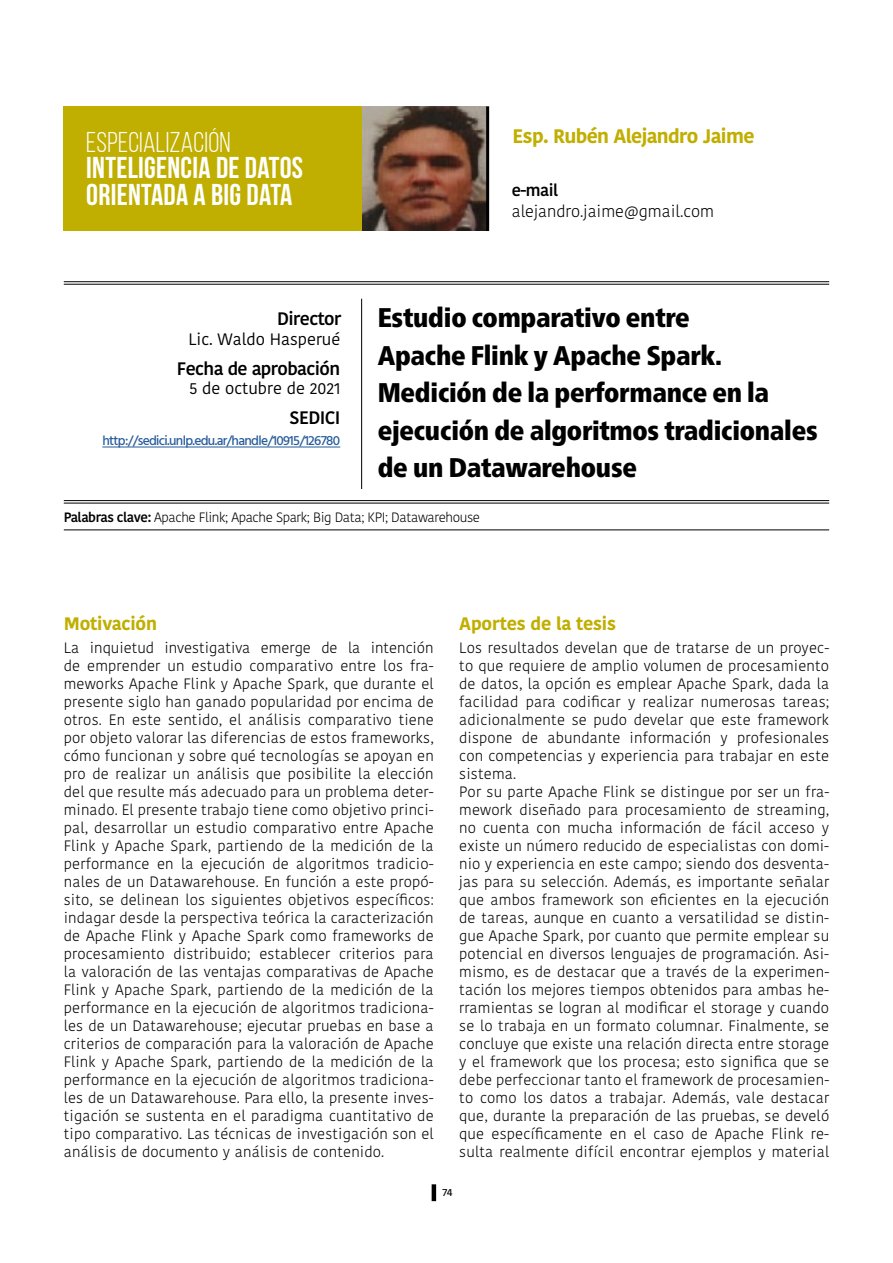
<style>
.page{position:relative;width:893px;height:1263px;background:#fff}
.page>*{position:absolute;margin:0;border:0;box-sizing:border-box;transform-origin:0 0}
.t1{font:700 30px/26.4px "Bebas Neue";letter-spacing:.01em;color:#fff}
.t2{font:28.5px "Bebas Neue";letter-spacing:.01em;color:#fff}
.t3{font:900 condensed 27px/37.5px "Frutiger Neue LTCYR";letter-spacing:-.01em;color:#000}
.t4{font:700 19.5px "Kohinoor Bangla";letter-spacing:-.03em;color:#c0af00}
.t5{font:600 18px "Kohinoor Bangla";letter-spacing:-.03em;color:#000}
.t6{font:700 18px "Kohinoor Bangla";letter-spacing:-.01em;color:#c0af00}
.t7{font:16.5px "Kohinoor Bangla";color:#000}
.t8{font:300 16.5px "Kohinoor Bangla";color:#000}
.t9{font:600 16.5px "Kohinoor Bangla";color:#000}
.t10{font:300 15px/18px "Kohinoor Bangla";letter-spacing:.01em;color:#000;text-align:justify}
.t11{font:300 13.5px "Kohinoor Bangla";letter-spacing:-.03em;color:#000}
.t12{font:500 13.5px "Hind";letter-spacing:-.05em;color:#275b9b}
.t13{font:500 10.5px "Hind";color:#000}
.s1{font-weight:600}
</style>
<div class="page">
<hr style="left:432px;top:1184px;width:4px;height:17px;background:#000">
<img style="left:362px;top:106px;width:124px;height:125px">
<div style="left:64px;top:106px;width:298px;height:125px;background:#c0af00"></div>
<hr style="left:64px;top:281px;width:765px;height:1px;background:#000">
<hr style="left:64px;top:284px;width:765px;height:1px;background:#000">
<hr style="left:64px;top:500px;width:765px;height:1px;background:#000">
<hr style="left:64px;top:503px;width:765px;height:1px;background:#000">
<hr style="left:361px;top:299px;width:1px;height:190px;background:#000">
<hr style="left:486px;top:106px;width:3px;height:125px;background:#000">
<hr style="left:102px;top:447px;width:238px;height:1px;background:#275b9b">
<hr style="left:64px;top:529px;width:765px;height:1px;background:#000">
<h2 class="t2" style="left:86px;top:127px;width:146px">ESPECIALIZACIÓN</h2>
<h1 class="t1" style="left:86px;top:154px;width:218px">INTELIGENCIA DE DATOS<br>ORIENTADA A BIG DATA</h1>
<p class="t5" style="left:277px;top:304px;width:66px">Director</p>
<p class="t7" style="left:188px;top:326px;width:153px">Lic. Waldo Hasperué</p>
<p class="t5" style="left:177px;top:353px;width:165px">Fecha de aprobación</p>
<p class="t7" style="left:189px;top:376px;width:153px">5 de octubre de 2021</p>
<p class="t5" style="left:290px;top:403px;width:53px">SEDICI</p>
<p class="t12" style="left:102px;top:432px;width:239px">http://sedici.unlp.edu.ar/handle/10915/126780</p>
<h3 class="t4" style="left:513px;top:119px;width:243px">Esp. Rubén Alejandro Jaime</h3>
<p class="t9" style="left:512px;top:176px;width:48px">e-mail</p>
<p class="t8" style="left:512px;top:199px;width:204px">alejandro.jaime@gmail.com</p>
<h3 class="t3" style="left:378px;top:299px;width:441px">Estudio comparativo entre<br>Apache Flink y Apache Spark.<br>Medición de la performance en la ejecución de algoritmos tradicionales de un Datawarehouse</h3>
<p class="t11" style="left:64px;top:507px;width:418px"><span class="s1">Palabras clave:</span> Apache Flink; Apache Spark; Big Data; KPI; Datawarehouse</p>
<p class="t6" style="left:64px;top:608px;width:95px">Motivación</p>
<p class="t10" style="left:64px;top:638px;width:371px">La inquietud investigativa emerge de la intención de emprender un estudio comparativo entre los fra&shy;meworks Apache Flink y Apache Spark, que durante el presente siglo han ganado popularidad por encima de otros. En este sentido, el análisis comparativo tiene por objeto valorar las diferencias de estos frameworks, cómo funcionan y sobre qué tecnologías se apoyan en pro de realizar un análisis que posibilite la elección del que resulte más adecuado para un problema deter&shy;minado. El presente trabajo tiene como objetivo princi&shy;pal, desarrollar un estudio comparativo entre Apache Flink y Apache Spark, partiendo de la medición de la performance en la ejecución de algoritmos tradicio&shy;nales de un Datawarehouse. En función a este propó&shy;sito, se delinean los siguientes objetivos específicos: indagar desde la perspectiva teórica la caracterización de Apache Flink y Apache Spark como frameworks de procesamiento distribuido; establecer criterios para la valoración de las ventajas comparativas de Apache Flink y Apache Spark, partiendo de la medición de la performance en la ejecución de algoritmos tradiciona&shy;les de un Datawarehouse; ejecutar pruebas en base a criterios de comparación para la valoración de Apache Flink y Apache Spark, partiendo de la medición de la performance en la ejecución de algoritmos tradiciona&shy;les de un Datawarehouse. Para ello, la presente inves&shy;tigación se sustenta en el paradigma cuantitativo de tipo comparativo. Las técnicas de investigación son el análisis de documento y análisis de contenido.</p>
<p class="t6" style="left:459px;top:608px;width:158px">Aportes de la tesis</p>
<p class="t10" style="left:459px;top:638px;width:371px;text-align:left">Los resultados develan que de tratarse de un proyec&shy;to que requiere de amplio volumen de procesamiento de datos, la opción es emplear Apache Spark, dada la facilidad para codificar y realizar numerosas tareas; adicionalmente se pudo develar que este framework dispone de abundante información y profesionales con competencias y experiencia para trabajar en este sistema.<br>Por su parte Apache Flink se distingue por ser un fra&shy;mework diseñado para procesamiento de streaming, no cuenta con mucha información de fácil acceso y existe un número reducido de especialistas con domi&shy;nio y experiencia en este campo; siendo dos desventa&shy;jas para su selección. Además, es importante señalar que ambos framework son eficientes en la ejecución de tareas, aunque en cuanto a versatilidad se distin&shy;gue Apache Spark, por cuanto que permite emplear su potencial en diversos lenguajes de programación. Asi&shy;mismo, es de destacar que a través de la experimen&shy;tación los mejores tiempos obtenidos para ambas he&shy;rramientas se logran al modificar el storage y cuando se lo trabaja en un formato columnar. Finalmente, se concluye que existe una relación directa entre storage y el framework que los procesa; esto significa que se debe perfeccionar tanto el framework de procesamien&shy;to como los datos a trabajar. Además, vale destacar que, durante la preparación de las pruebas, se develó que específicamente en el caso de Apache Flink re&shy;sulta realmente difícil encontrar ejemplos y material</p>
<p class="t13" style="left:443px;top:1186px;width:12px">74</p>
</div>
